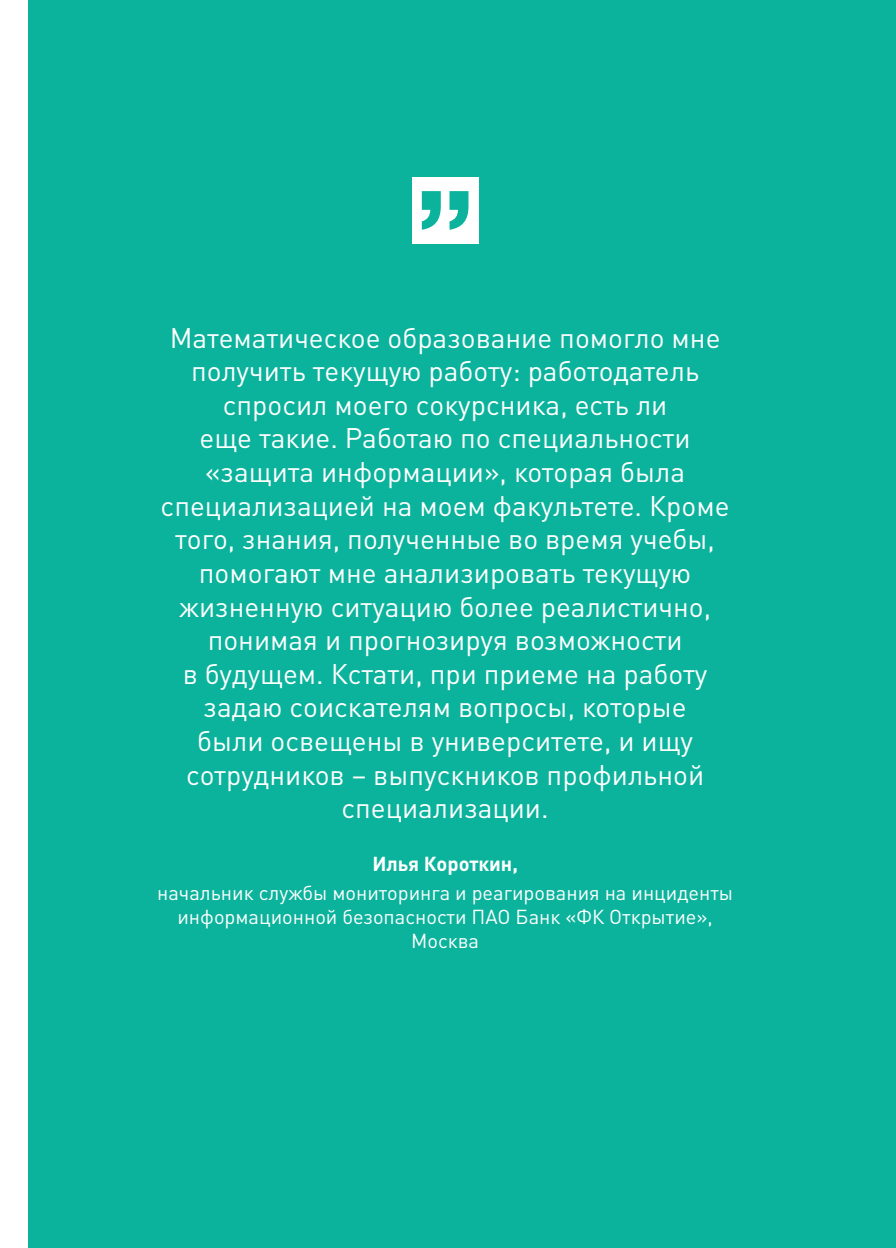
<style>
.page{position:relative;width:896px;height:1248px;background:#fff}
.page>*{position:absolute;margin:0;border:0;box-sizing:border-box;transform-origin:0 0}
.t1{font:28px/33.6px "DIN Pro";color:#fff;text-align:center}
.t2{font:20px/24px "DIN Pro";color:#fff;text-align:center}
.t3{font:700 20px "DIN Pro";color:#fff}
</style>
<div class="page">
<div style="left:28px;top:0;width:868px;height:1247px;background:#0cb39c"></div>
<div style="left:412px;top:177px;width:66px;height:66px;background:#fff"></div>
<svg style="left:422px;top:191px;width:46px;height:39px"></svg>
<p class="t1" style="left:161px;top:319px;width:570px">Математическое образование помогло мне получить текущую работу: работодатель спросил моего сокурсника, есть ли<br>еще такие. Работаю по специальности «защита информации», которая была специализацией на моем факультете. Кроме того, знания, полученные во время учебы, помогают мне анализировать текущую жизненную ситуацию более реалистично, понимая и прогнозируя возможности<br>в будущем. Кстати, при приеме на работу задаю соискателям вопросы, которые<br>были освещены в университете, и ищу сотрудников – выпускников профильной специализации.</p>
<p class="t3" style="left:372px;top:849px;width:147px">Илья Короткин,</p>
<p class="t2" style="left:157px;top:880px;width:577px">начальник службы мониторинга и реагирования на инциденты информационной безопасности ПАО Банк «ФК Открытие»,<br>Москва</p>
</div>
